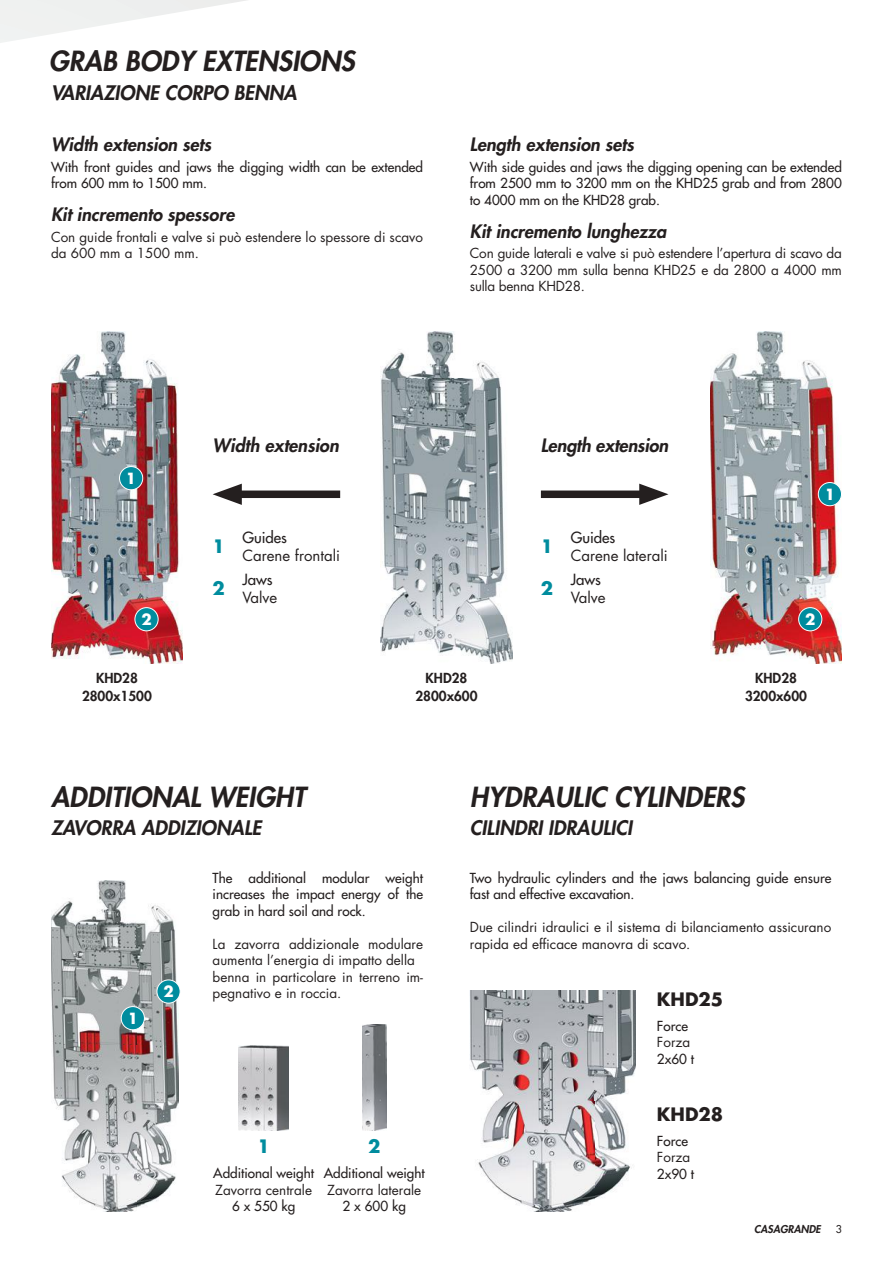
<style>
.page{position:relative;width:893px;height:1263px;background:#fff}
.page>*{position:absolute;margin:0;border:0;box-sizing:border-box;transform-origin:0 0}
.t1{font:italic 800 27px "Futura Std";color:#241f1f}
.t2{font:italic 800 19.5px "Futura Std";color:#241f1f}
.t3{font:italic 800 18px "Futura Std";color:#241f1f}
.t4{font:700 18px "Futura Std";color:#241f1f}
.t5{font:700 18px "Futura Std";color:#008c9e}
.t6{font:15px "Futura Std";color:#241f1f}
.t7{font:500 15px "Futura Std";color:#241f1f}
.t8{font:700 15px "Futura Std";color:#fff}
.t9{font:13.5px/16.5px "Futura Std";color:#241f1f}
.t10{font:500 13.5px/16.5px "Futura Std";color:#241f1f}
.t11{font:800 13.5px/18px "Futura Std";color:#241f1f;text-align:center}
.t12{font:italic 800 10.5px "Futura Std";color:#241f1f}
.t13{font:500 10.5px "Futura Std";color:#241f1f}
</style>
<div class="page">
<svg style="left:0;top:0;width:247px;height:43px"></svg>
<img style="left:51px;top:332px;width:132px;height:331px">
<img style="left:51px;top:880px;width:128px;height:332px">
<img style="left:470px;top:991px;width:166px;height:221px">
<img style="left:239px;top:1045px;width:49px;height:85px">
<img style="left:362px;top:1024px;width:24px;height:106px">
<img style="left:381px;top:332px;width:131px;height:331px">
<img style="left:710px;top:332px;width:132px;height:331px">
<div style="left:120px;top:467px;width:23px;height:23px;background:#008c9e;border-radius:50%"></div>
<div style="left:119px;top:466px;width:24px;height:24px;border:1px solid #fff;border-radius:50%"></div>
<div style="left:121px;top:1006px;width:23px;height:24px;background:#008c9e;border-radius:50%"></div>
<div style="left:121px;top:1006px;width:24px;height:24px;border:1px solid #fff;border-radius:50%"></div>
<div style="left:818px;top:482px;width:23px;height:24px;background:#008c9e;border-radius:50%"></div>
<div style="left:818px;top:482px;width:24px;height:24px;border:1px solid #fff;border-radius:50%"></div>
<div style="left:135px;top:608px;width:23px;height:23px;background:#008c9e;border-radius:50%"></div>
<div style="left:134px;top:607px;width:25px;height:24px;border:1px solid #fff;border-radius:50%"></div>
<div style="left:157px;top:980px;width:23px;height:23px;background:#008c9e;border-radius:50%"></div>
<div style="left:156px;top:979px;width:25px;height:24px;border:1px solid #fff;border-radius:50%"></div>
<div style="left:799px;top:608px;width:23px;height:23px;background:#008c9e;border-radius:50%"></div>
<div style="left:798px;top:607px;width:24px;height:24px;border:1px solid #fff;border-radius:50%"></div>
<div style="left:230px;top:490px;width:110px;height:8px;background:#241f1f"></div>
<svg style="left:213px;top:484px;width:29px;height:21px"></svg>
<div style="left:541px;top:490px;width:110px;height:8px;background:#241f1f"></div>
<svg style="left:639px;top:484px;width:29px;height:21px"></svg>
<h1 class="t1" style="left:49px;top:49px;width:307px">GRAB BODY EXTENSIONS</h1>
<h2 class="t2" style="left:51px;top:83px;width:247px">VARIAZIONE CORPO BENNA</h2>
<h3 class="t3" style="left:51px;top:136px;width:162px">Width extension sets</h3>
<p class="t10" style="left:51px;top:159px;width:373px">With front guides and jaws the digging width can be extended from 600 mm to 1500 mm.</p>
<h3 class="t3" style="left:51px;top:206px;width:185px">Kit incremento spessore</h3>
<p class="t9" style="left:51px;top:230px;width:374px">Con guide frontali e valve si può estendere lo spessore di scavo da 600 mm a 1500 mm.</p>
<h3 class="t3" style="left:470px;top:136px;width:165px">Length extension sets</h3>
<p class="t10" style="left:470px;top:159px;width:374px;text-align:justify">With side guides and jaws the digging opening can be extended from 2500 mm to 3200 mm on the KHD25 grab and from 2800 to 4000 mm on the KHD28 grab.</p>
<h3 class="t3" style="left:470px;top:223px;width:198px">Kit incremento lunghezza</h3>
<p class="t9" style="left:470px;top:246px;width:374px;text-align:justify">Con guide laterali e valve si può estendere l’apertura di scavo da 2500 a 3200 mm sulla benna KHD25 e da 2800 a 4000 mm sulla benna KHD28.</p>
<p class="t8" style="left:126px;top:471px;width:12px">1</p>
<p class="t8" style="left:141px;top:612px;width:12px">2</p>
<h3 class="t3" style="left:213px;top:437px;width:128px">Width extension</h3>
<h3 class="t3" style="left:541px;top:437px;width:129px">Length extension</h3>
<h3 class="t5" style="left:213px;top:538px;width:14px">1</h3>
<h3 class="t5" style="left:213px;top:580px;width:14px">2</h3>
<p class="t7" style="left:242px;top:529px;width:46px">Guides</p>
<p class="t6" style="left:242px;top:548px;width:99px">Carene frontali</p>
<p class="t7" style="left:242px;top:572px;width:32px">Jaws</p>
<p class="t6" style="left:242px;top:590px;width:36px">Valve</p>
<h3 class="t5" style="left:541px;top:538px;width:14px">1</h3>
<h3 class="t5" style="left:541px;top:580px;width:14px">2</h3>
<p class="t7" style="left:571px;top:529px;width:46px">Guides</p>
<p class="t6" style="left:571px;top:548px;width:99px">Carene laterali</p>
<p class="t7" style="left:571px;top:572px;width:32px">Jaws</p>
<p class="t6" style="left:571px;top:590px;width:36px">Valve</p>
<p class="t8" style="left:825px;top:487px;width:12px">1</p>
<p class="t8" style="left:805px;top:612px;width:12px">2</p>
<p class="t11" style="left:82px;top:671px;width:71px">KHD28<br>2800x1500</p>
<p class="t11" style="left:415px;top:671px;width:64px">KHD28<br>2800x600</p>
<p class="t11" style="left:745px;top:671px;width:64px">KHD28<br>3200x600</p>
<h1 class="t1" style="left:51px;top:784px;width:256px">ADDITIONAL WEIGHT</h1>
<h1 class="t1" style="left:470px;top:784px;width:276px">HYDRAULIC CYLINDERS</h1>
<h2 class="t2" style="left:51px;top:819px;width:212px">ZAVORRA ADDIZIONALE</h2>
<h2 class="t2" style="left:470px;top:819px;width:164px">CILINDRI IDRAULICI</h2>
<p class="t8" style="left:128px;top:1011px;width:12px">1</p>
<p class="t8" style="left:163px;top:984px;width:12px">2</p>
<p class="t10" style="left:213px;top:870px;width:212px;text-align:justify">The additional modular weight increases the impact energy of the grab in hard soil and rock.</p>
<p class="t9" style="left:213px;top:937px;width:212px">La zavorra addizionale modulare aumenta l’energia di impatto della benna in particolare in terreno im&shy;pegnativo e in roccia.</p>
<h3 class="t5" style="left:257px;top:1138px;width:14px">1</h3>
<p class="t10" style="left:213px;top:1166px;width:102px">Additional weight</p>
<p class="t9" style="left:215px;top:1183px;width:98px">Zavorra centrale</p>
<p class="t10" style="left:232px;top:1199px;width:65px">6 x 550 kg</p>
<h3 class="t5" style="left:368px;top:1138px;width:14px">2</h3>
<p class="t10" style="left:324px;top:1166px;width:102px">Additional weight</p>
<p class="t9" style="left:327px;top:1183px;width:96px">Zavorra laterale</p>
<p class="t10" style="left:343px;top:1199px;width:65px">2 x 600 kg</p>
<p class="t10" style="left:470px;top:870px;width:363px">Two hydraulic cylinders and the jaws balancing guide ensure fast and effective excavation.</p>
<p class="t9" style="left:470px;top:920px;width:363px">Due cilindri idraulici e il sistema di bilanciamento assicurano rapida ed efficace manovra di scavo.</p>
<h3 class="t4" style="left:657px;top:990px;width:68px">KHD25</h3>
<p class="t10" style="left:657px;top:1018px;width:32px">Force</p>
<p class="t9" style="left:657px;top:1035px;width:35px">Forza</p>
<p class="t10" style="left:657px;top:1051px;width:39px">2x60 t</p>
<h3 class="t4" style="left:657px;top:1105px;width:68px">KHD28</h3>
<p class="t10" style="left:657px;top:1133px;width:32px">Force</p>
<p class="t9" style="left:657px;top:1150px;width:35px">Forza</p>
<p class="t10" style="left:657px;top:1166px;width:39px">2x90 t</p>
<p class="t12" style="left:754px;top:1224px;width:68px">CASAGRANDE</p>
<p class="t13" style="left:836px;top:1224px;width:8px">3</p>
</div>
